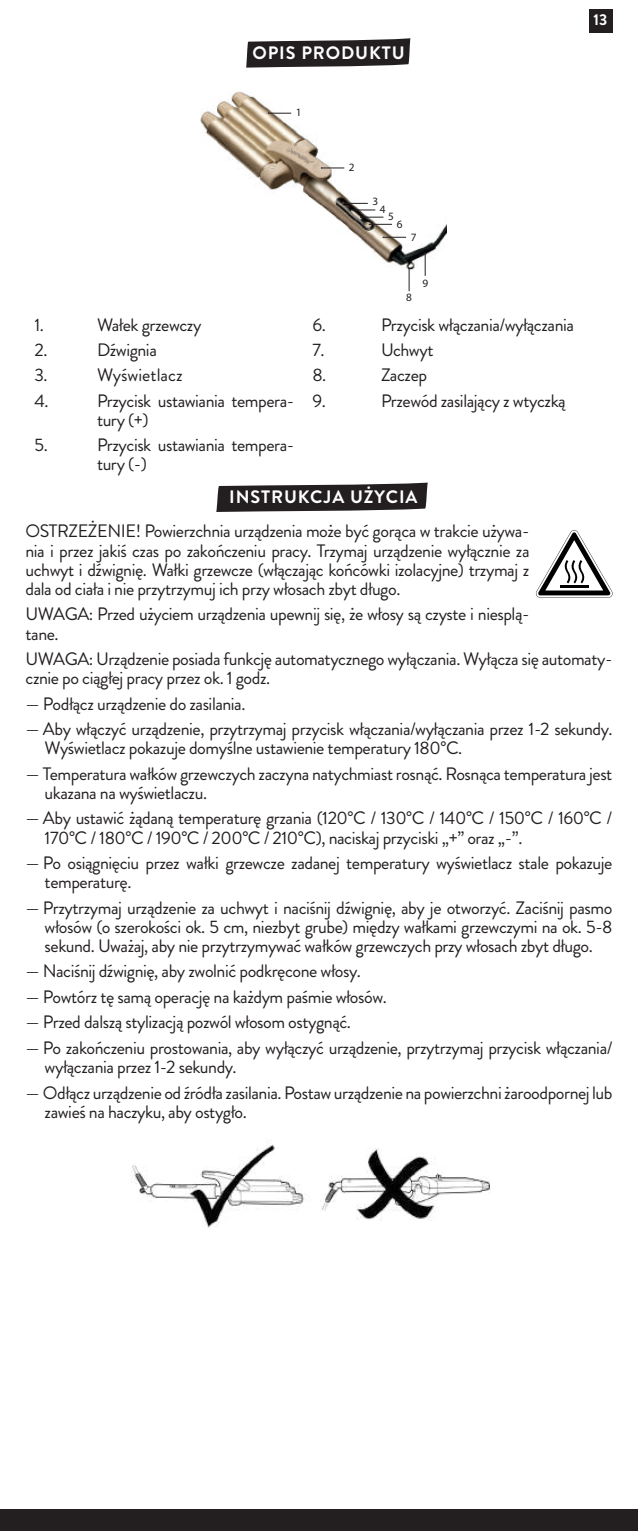
<style>
.page{position:relative;width:638px;height:1531px;background:#fff}
.page>*{position:absolute;margin:0;border:0;box-sizing:border-box;transform-origin:0 0}
.t1{font:18px/19.1px "Brandon Grotesque";letter-spacing:-.025em;color:#231f20}
.t2{font:700 18px "Brandon Grotesque";letter-spacing:.05em;color:#fff}
.t3{font:18px "Brandon Grotesque";color:#231f20}
.t4{font:700 15.75px "Brandon Grotesque";color:#fff}
.t5{font:11.25px "Myriad Pro";color:#231f20}
</style>
<div class="page">
<div style="left:0;top:1509px;width:638px;height:22px;background:#231f20"></div>
<div style="left:588px;top:9px;width:24px;height:24px;background:#231f20"></div>
<svg style="left:246px;top:38px;width:164px;height:30px;background:#423f40"></svg>
<img style="left:200px;top:91px;width:246px;height:179px">
<svg style="left:268px;top:113px;width:23px;height:1px"></svg>
<svg style="left:321px;top:167px;width:23px;height:2px"></svg>
<svg style="left:344px;top:203px;width:39px;height:15px"></svg>
<svg style="left:368px;top:224px;width:24px;height:1px"></svg>
<svg style="left:383px;top:237px;width:23px;height:1px"></svg>
<svg style="left:408px;top:268px;width:2px;height:23px"></svg>
<svg style="left:424px;top:252px;width:2px;height:24px"></svg>
<svg style="left:216px;top:483px;width:212px;height:29px;background:#3c393a"></svg>
<img style="left:131px;top:1143px;width:360px;height:87px">
<svg style="left:536px;top:530px;width:76px;height:67px"></svg>
<hr style="left:560px;top:585px;width:28px;height:3px;background:#000001">
<p class="t2" style="left:252px;top:40px;width:154px">OPIS PRODUKTU</p>
<p class="t5" style="left:296px;top:106px;width:7px">1</p>
<p class="t5" style="left:349px;top:161px;width:7px">2</p>
<p class="t5" style="left:372px;top:194px;width:7px">3</p>
<p class="t5" style="left:380px;top:203px;width:7px">4</p>
<p class="t5" style="left:388px;top:210px;width:7px">5</p>
<p class="t5" style="left:397px;top:217px;width:7px">6</p>
<p class="t5" style="left:411px;top:230px;width:7px">7</p>
<p class="t5" style="left:422px;top:276px;width:7px">9</p>
<p class="t5" style="left:406px;top:290px;width:7px">8</p>
<p class="t4" style="left:593px;top:9px;width:15px">13</p>
<p class="t1" style="left:35px;top:315px;width:11px">1.</p>
<p class="t1" style="left:97px;top:315px;width:106px">Wałek grzewczy</p>
<p class="t1" style="left:312px;top:315px;width:15px">6.</p>
<p class="t1" style="left:381px;top:315px;width:195px">Przycisk włączania/wyłączania</p>
<p class="t1" style="left:35px;top:340px;width:14px">2.</p>
<p class="t1" style="left:97px;top:340px;width:61px">Dźwignia</p>
<p class="t1" style="left:312px;top:340px;width:14px">7.</p>
<p class="t1" style="left:381px;top:340px;width:54px">Uchwyt</p>
<p class="t1" style="left:35px;top:366px;width:15px">3.</p>
<p class="t3" style="left:97px;top:363px;width:87px">Wyświetlacz</p>
<p class="t1" style="left:312px;top:366px;width:15px">8.</p>
<p class="t1" style="left:381px;top:366px;width:48px">Zaczep</p>
<p class="t1" style="left:35px;top:391px;width:16px">4.</p>
<p class="t1" style="left:97px;top:391px;width:199px">Przycisk ustawiania tempera&shy;tury (+)</p>
<p class="t1" style="left:312px;top:391px;width:15px">9.</p>
<p class="t1" style="left:381px;top:391px;width:186px">Przewód zasilający z wtyczką</p>
<p class="t1" style="left:35px;top:436px;width:15px">5.</p>
<p class="t1" style="left:97px;top:436px;width:199px">Przycisk ustawiania tempera&shy;tury (-)</p>
<p class="t2" style="left:229px;top:484px;width:190px">INSTRUKCJA UŻYCIA</p>
<p class="t1" style="left:26px;top:522px;width:505px;text-align:justify">OSTRZEŻENIE! Powierzchnia urządzenia może być gorąca w trakcie używa&shy;nia i przez jakiś czas po zakończeniu pracy. Trzymaj urządzenie wyłącznie za uchwyt i dźwignię. Wałki grzewcze (włączając końcówki izolacyjne) trzymaj z dala od ciała i nie przytrzymuj ich przy włosach zbyt długo.</p>
<p class="t1" style="left:26px;top:605px;width:505px">UWAGA: Przed użyciem urządzenia upewnij się, że włosy są czyste i niesplą&shy;tane.</p>
<p class="t1" style="left:26px;top:649px;width:588px">UWAGA: Urządzenie posiada funkcję automatycznego wyłączania. Wyłącza się automaty&shy;cznie po ciągłej pracy przez ok. 1 godz.</p>
<p class="t1" style="left:26px;top:694px;width:221px">— Podłącz urządzenie do zasilania.</p>
<p class="t1" style="left:45px;top:720px;width:569px;text-indent:-19px">— Aby włączyć urządzenie, przytrzymaj przycisk włączania/wyłączania przez 1-2 sekundy.<br>Wyświetlacz pokazuje domyślne ustawienie temperatury 180°C.</p>
<p class="t1" style="left:45px;top:764px;width:569px;text-indent:-19px">— Temperatura wałków grzewczych zaczyna natychmiast rosnąć. Rosnąca temperatura jest ukazana na wyświetlaczu.</p>
<p class="t1" style="left:45px;top:809px;width:569px;text-indent:-19px">— Aby ustawić żądaną temperaturę grzania (120°C / 130°C / 140°C / 150°C / 160°C /<br>170°C / 180°C / 190°C / 200°C / 210°C), naciskaj przyciski „+” oraz „-”.</p>
<p class="t1" style="left:45px;top:853px;width:569px;text-indent:-19px">— Po osiągnięciu przez wałki grzewcze zadanej temperatury wyświetlacz stale pokazuje temperaturę.</p>
<p class="t1" style="left:45px;top:898px;width:569px;text-align:justify;text-indent:-19px">— Przytrzymaj urządzenie za uchwyt i naciśnij dźwignię, aby je otworzyć. Zaciśnij pasmo włosów (o szerokości ok. 5 cm, niezbyt grube) między wałkami grzewczymi na ok. 5-8 sekund. Uważaj, aby nie przytrzymywać wałków grzewczych przy włosach zbyt długo.</p>
<p class="t1" style="left:26px;top:962px;width:337px">— Naciśnij dźwignię, aby zwolnić podkręcone włosy.</p>
<p class="t1" style="left:26px;top:987px;width:363px">— Powtórz tę samą operację na każdym paśmie włosów.</p>
<p class="t1" style="left:26px;top:1013px;width:327px">— Przed dalszą stylizacją pozwól włosom ostygnąć.</p>
<p class="t1" style="left:45px;top:1038px;width:569px;text-indent:-19px">— Po zakończeniu prostowania, aby wyłączyć urządzenie, przytrzymaj przycisk włączania/ wyłączania przez 1-2 sekundy.</p>
<p class="t1" style="left:45px;top:1083px;width:569px;text-indent:-19px">— Odłącz urządzenie od źródła zasilania. Postaw urządzenie na powierzchni żaroodpornej lub zawieś na haczyku, aby ostygło.</p>
</div>
